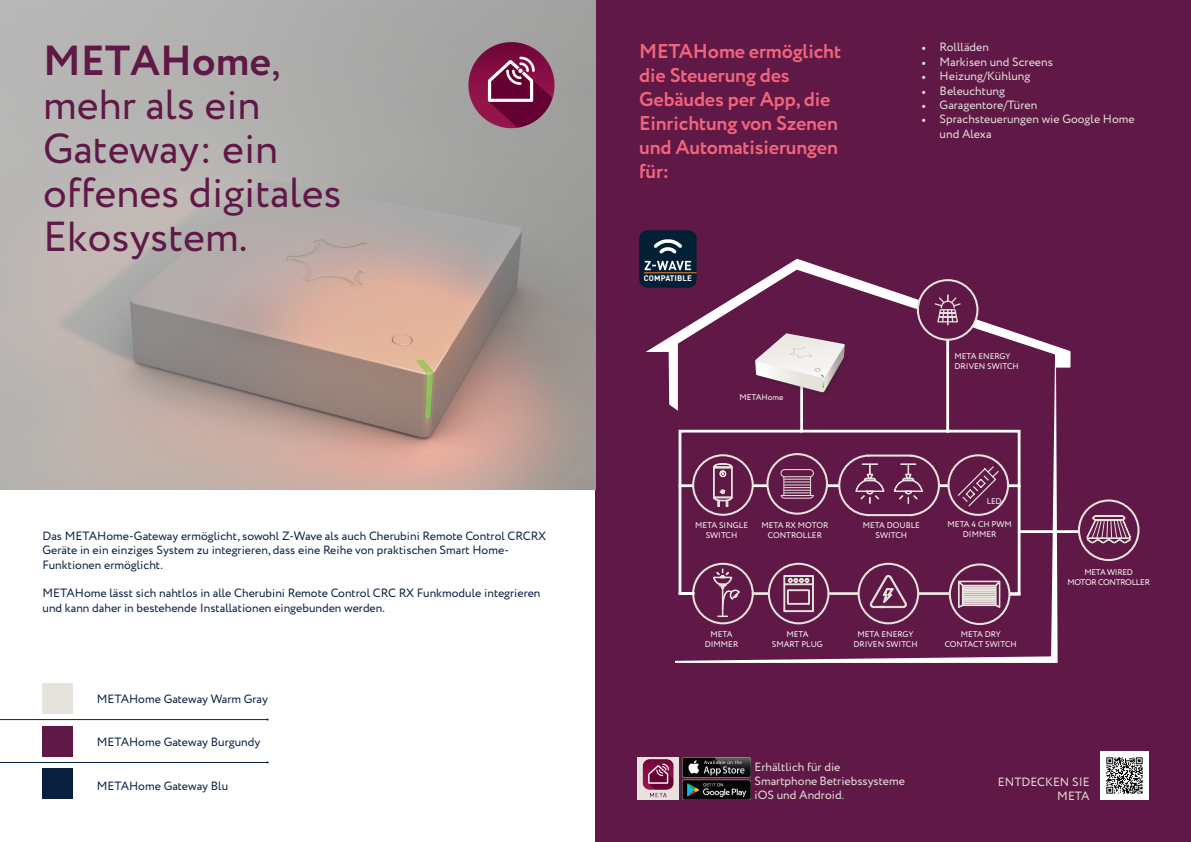
<style>
.page{position:relative;width:1191px;height:842px;background:#fff}
.page>*{position:absolute;margin:0;border:0;box-sizing:border-box;transform-origin:0 0}
.t1{font:42px/44px "Circe";color:#601846}
.t2{font:700 20px/24px "Circe";letter-spacing:-.01em;color:#f1657a}
.t3{font:12px/14.4px "Circe";color:#091f3f}
.t4{font:12px/14.4px "Circe";color:#e6e2dc}
.t5{font:8.2px/9.8px "Circe";color:#fff;text-align:center}
.t6{font:8.2px/9.8px "Circe";letter-spacing:-.03em;color:#fff;text-align:center}
.t7{font:700 8px "DINOT";letter-spacing:.01em;color:#fff}
.s1{font-weight:700}
.s2{font-family:"Minion Pro"}
</style>
<div class="page">
<div style="left:595px;top:0;width:596px;height:842px;background:#601846"></div>
<img style="left:0;top:0;width:595px;height:490px">
<img style="left:682px;top:757px;width:68px;height:42px">
<img style="left:1100px;top:752px;width:48px;height:48px">
<div style="left:638px;top:757px;width:41px;height:42px;background:#e6e2dc"></div>
<img style="left:642px;top:759px;width:32px;height:39px">
<hr style="left:0;top:762px;width:267px;height:1px;background:#091f3f">
<hr style="left:0;top:719px;width:267px;height:1px;background:#091f3f">
<svg style="left:646px;top:255px;width:425px;height:408px"></svg>
<hr style="left:1018px;top:530px;width:61px;height:3px;background:#fff">
<svg style="left:769px;top:564px;width:59px;height:59px"></svg>
<div style="left:768px;top:563px;width:61px;height:61px;border:2px solid #e6e2dc;border-radius:50%"></div>
<svg style="left:783px;top:597px;width:30px;height:15px"></svg>
<div style="left:693px;top:564px;width:59px;height:59px;background:#601846;border-radius:50%"></div>
<div style="left:692px;top:563px;width:61px;height:61px;border:2px solid #e6e2dc;border-radius:50%"></div>
<svg style="left:717px;top:597px;width:23px;height:20px"></svg>
<svg style="left:858px;top:564px;width:60px;height:59px"></svg>
<div style="left:857px;top:563px;width:62px;height:61px;border:2px solid #e6e2dc;border-radius:50%"></div>
<svg style="left:870px;top:597px;width:36px;height:11px"></svg>
<hr style="left:946px;top:335px;width:3px;height:98px;background:#fff">
<svg style="left:677px;top:428px;width:345px;height:169px"></svg>
<div style="left:1078px;top:499px;width:61px;height:62px;border:2px solid #e6e2dc;border-radius:50%"></div>
<svg style="left:1086px;top:515px;width:45px;height:28px"></svg>
<div style="left:757px;top:346px;width:90px;height:51px;background:#601846"></div>
<svg style="left:754px;top:333px;width:91px;height:60px"></svg>
<div style="left:918px;top:280px;width:59px;height:60px;background:#601846;border-radius:50%"></div>
<div style="left:917px;top:279px;width:61px;height:62px;border:2px solid #e6e2dc;border-radius:50%"></div>
<svg style="left:934px;top:294px;width:26px;height:31px"></svg>
<div style="left:639px;top:230px;width:57px;height:58px;background:#022033;border-radius:8px"></div>
<hr style="left:644px;top:272px;width:52px;height:1px;background:#f48026">
<svg style="left:644px;top:261px;width:47px;height:9px"></svg>
<svg style="left:654px;top:239px;width:28px;height:15px"></svg>
<svg style="left:950px;top:564px;width:59px;height:60px"></svg>
<div style="left:949px;top:563px;width:61px;height:62px;border:2px solid #e6e2dc;border-radius:50%"></div>
<svg style="left:958px;top:581px;width:42px;height:27px"></svg>
<img style="left:468px;top:42px;width:86px;height:86px;border-radius:43px">
<div style="left:43px;top:683px;width:30px;height:30px;background:#e6e2dc"></div>
<div style="left:43px;top:726px;width:30px;height:30px;background:#601846"></div>
<div style="left:43px;top:768px;width:30px;height:31px;background:#091f3f"></div>
<h1 class="t1" style="left:43px;top:40px;width:300px"><span class="s1">METAHome</span>, mehr als ein<br>Gateway: ein offenes digitales<br>Ekosystem.</h1>
<h2 class="t2" style="left:639px;top:40px;width:203px">METAHome ermöglicht die Steuerung des<br>Gebäudes per App, die<br>Einrichtung von Szenen und Automatisierungen für:</h2>
<p class="t4" style="left:921px;top:41px;width:69px"><span class="s2">•</span> Rollläden</p>
<p class="t4" style="left:921px;top:55px;width:133px"><span class="s2">•</span> Markisen und Screens</p>
<p class="t4" style="left:921px;top:69px;width:110px"><span class="s2">•</span> Heizung/Kühlung</p>
<p class="t4" style="left:921px;top:84px;width:85px"><span class="s2">•</span> Beleuchtung</p>
<p class="t4" style="left:921px;top:98px;width:117px"><span class="s2">•</span> Garagentore/Türen</p>
<p class="t4" style="left:939px;top:113px;width:197px;text-indent:-18px"><span class="s2">•</span> Sprachsteuerungen wie Google Home und Alexa</p>
<p class="t3" style="left:43px;top:529px;width:505px">Das METAHome-Gateway ermöglicht, sowohl Z-Wave als auch Cherubini Remote Control CRCRX<br>Geräte in ein einziges System zu integrieren, dass eine Reihe von praktischen Smart Home-<br>Funktionen ermöglicht.</p>
<p class="t3" style="left:43px;top:586px;width:499px">METAHome lässt sich nahtlos in alle Cherubini Remote Control CRC RX Funkmodule integrieren und kann daher in bestehende Installationen eingebunden werden.</p>
<p class="t3" style="left:97px;top:692px;width:173px">METAHome Gateway Warm Gray</p>
<p class="t3" style="left:97px;top:735px;width:165px">METAHome Gateway Burgundy</p>
<p class="t3" style="left:97px;top:779px;width:133px">METAHome Gateway Blu</p>
<p class="t7" style="left:644px;top:272px;width:49px">COMPATIBLE</p>
<p class="t5" style="left:739px;top:393px;width:45px">METAHome</p>
<p class="t5" style="left:954px;top:351px;width:66px;text-align:left">META ENERGY<br>DRIVEN SWITCH</p>
<p class="t5" style="left:987px;top:496px;width:16px">LED</p>
<p class="t5" style="left:695px;top:520px;width:55px">META SINGLE<br>SWITCH</p>
<p class="t5" style="left:947px;top:519px;width:66px">META 4 CH PWM<br>DIMMER</p>
<p class="t5" style="left:761px;top:520px;width:68px">META RX MOTOR<br>CONTROLLER</p>
<p class="t5" style="left:862px;top:520px;width:59px">META DOUBLE<br>SWITCH</p>
<p class="t5" style="left:705px;top:630px;width:35px">META<br>DIMMER</p>
<p class="t5" style="left:772px;top:630px;width:52px">META<br>SMART PLUG</p>
<p class="t5" style="left:853px;top:630px;width:66px">META ENERGY<br>DRIVEN SWITCH</p>
<p class="t5" style="left:944px;top:630px;width:74px">META DRY<br>CONTACT SWITCH</p>
<p class="t6" style="left:1067px;top:567px;width:84px">META WIRED<br>MOTOR CONTROLLER</p>
<p class="t4" style="left:754px;top:760px;width:152px">Erhältlich für die<br>Smartphone Betriebssysteme iOS und Android.</p>
<p class="t4" style="left:998px;top:775px;width:93px;text-align:right">ENTDECKEN SIE<br>META</p>
</div>
